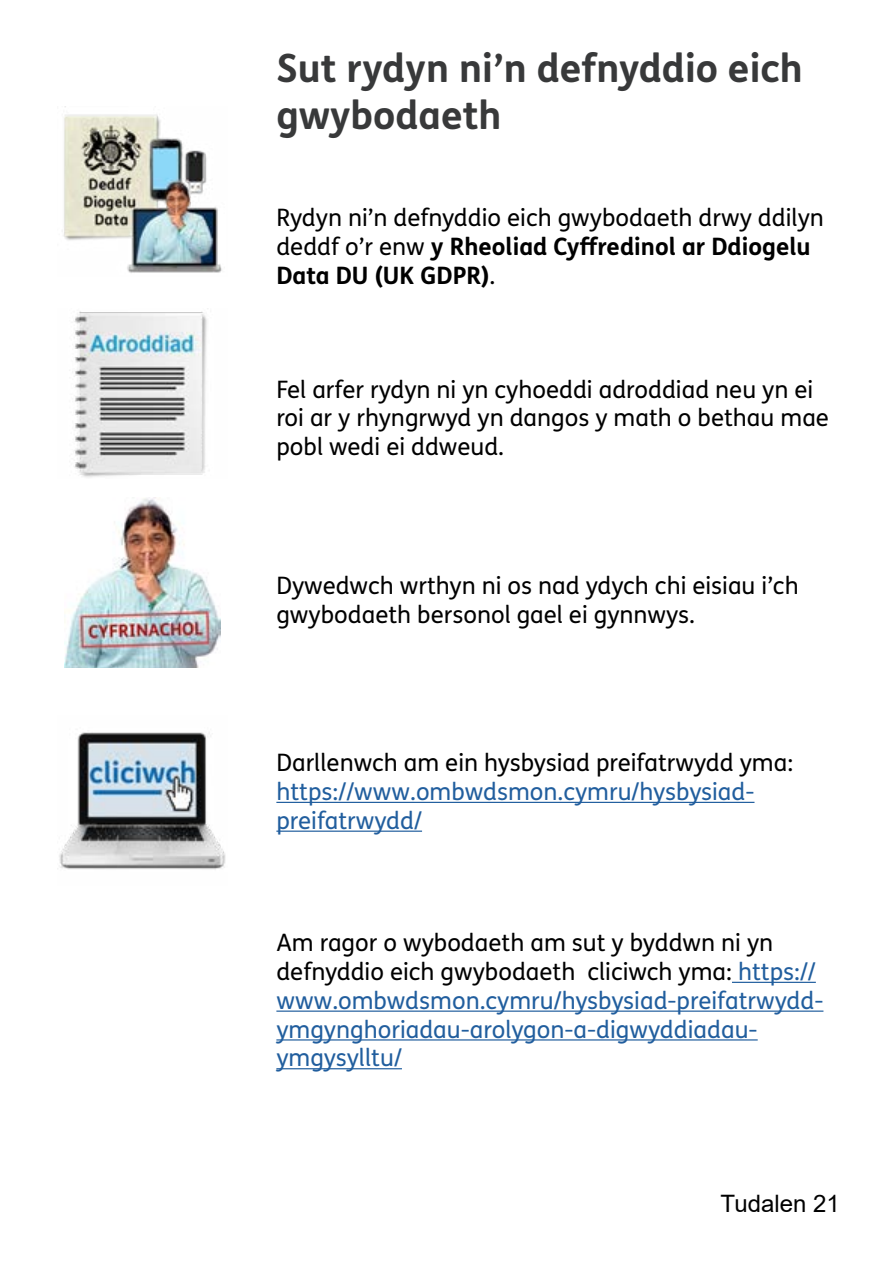
<style>
.page{position:relative;width:893px;height:1263px;background:#fff}
.page>*{position:absolute;margin:0;border:0;box-sizing:border-box;transform-origin:0 0}
.t1{font:700 39px/46.8px "FS Me Pro";color:#38393a}
.Bodytext{font:24px/28.8px "FS Me Pro";color:#000}
.Bodytext-2{font:24px/28.8px "FS Me Pro";color:#215e9e}
.t2{font:24px "Arial";color:#000}
.s1{font-weight:700}
.s2{color:#000}
</style>
<div class="page">
<hr style="left:276px;top:802px;width:478px;height:1px;background:#215e9e">
<hr style="left:276px;top:830px;width:146px;height:2px;background:#215e9e">
<hr style="left:732px;top:982px;width:84px;height:1px;background:#215e9e">
<hr style="left:276px;top:1010px;width:547px;height:2px;background:#215e9e">
<hr style="left:276px;top:1039px;width:482px;height:1px;background:#215e9e">
<hr style="left:276px;top:1068px;width:126px;height:1px;background:#215e9e">
<img style="left:63px;top:106px;width:159px;height:167px">
<img style="left:74px;top:308px;width:134px;height:170px">
<img style="left:57px;top:732px;width:169px;height:138px">
<img style="left:65px;top:497px;width:155px;height:171px">
<h2 class="t1" style="left:276px;top:43px;width:528px">Sut rydyn ni’n defnyddio eich gwybodaeth</h2>
<p class="Bodytext" style="left:276px;top:203px;width:549px">Rydyn ni’n defnyddio eich gwybodaeth drwy ddilyn deddf o’r enw <span class="s1">y Rheoliad Cyffredinol ar Ddiogelu<br>Data DU (UK GDPR)</span>.</p>
<p class="Bodytext" style="left:276px;top:374px;width:554px">Fel arfer rydyn ni yn cyhoeddi adroddiad neu yn ei roi ar y rhyngrwyd yn dangos y math o bethau mae pobl wedi ei ddweud.</p>
<p class="Bodytext" style="left:276px;top:571px;width:524px">Dywedwch wrthyn ni os nad ydych chi eisiau i’ch gwybodaeth bersonol gael ei gynnwys.</p>
<p class="Bodytext-2" style="left:276px;top:748px;width:518px"><span class="s2">Darllenwch am ein hysbysiad preifatrwydd yma: </span>https://www.ombwdsmon.cymru/hysbysiad&shy;preifatrwydd/</p>
<p class="Bodytext-2" style="left:276px;top:928px;width:549px"><span class="s2">Am ragor o wybodaeth am sut y byddwn ni yn defnyddio eich gwybodaeth cliciwch yma:</span> https:// www.ombwdsmon.cymru/hysbysiad-preifatrwydd&shy;ymgynghoriadau-arolygon-a-digwyddiadau&shy;ymgysylltu/</p>
<p class="t2" style="left:721px;top:1187px;width:121px">Tudalen 21</p>
</div>
